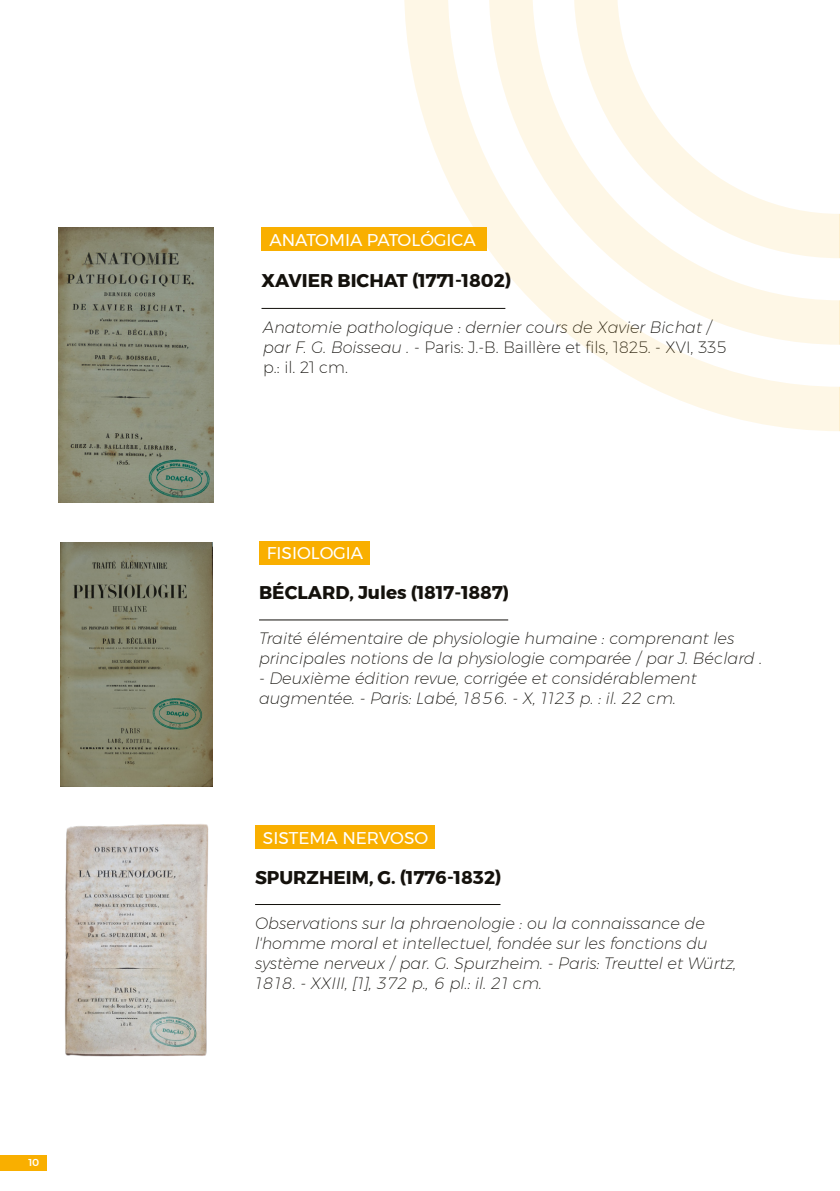
<style>
.page{position:relative;width:840px;height:1191px;background:#fff}
.page>*{position:absolute;margin:0;border:0;box-sizing:border-box;transform-origin:0 0}
.t1{font:700 18.4px "Montserrat";color:#14110c}
.t2{font:17px "Montserrat";color:#fff}
.t3{font:italic 200 16px/20px "Montserrat";color:#12100b}
.t4{font:500 10px "Montserrat";color:#fff}
.s1{font-style:normal}
</style>
<div class="page">
<svg style="left:839px;top:214px;width:1px;height:217px"></svg>
<div style="left:259px;top:541px;width:111px;height:23px;background:#f9af00"></div>
<hr style="left:259px;top:619px;width:249px;height:1px;background:#12100b">
<div style="left:255px;top:825px;width:179px;height:24px;background:#f9af00"></div>
<hr style="left:255px;top:904px;width:245px;height:1px;background:#12100b">
<div style="left:261px;top:227px;width:226px;height:24px;background:#f9af00"></div>
<hr style="left:261px;top:308px;width:244px;height:1px;background:#12100b">
<img style="left:60px;top:542px;width:152px;height:245px">
<img style="left:59px;top:227px;width:155px;height:275px">
<img style="left:65px;top:824px;width:144px;height:233px">
<svg style="left:404px;top:0;width:435px;height:431px"></svg>
<div style="left:0;top:1155px;width:47px;height:15px;background:#f9af00"></div>
<p class="t4" style="left:29px;top:1154px;width:12px">10</p>
<p class="t2" style="left:269px;top:227px;width:208px">ANATOMIA PATOLÓGICA</p>
<p class="t1" style="left:261px;top:266px;width:251px">XAVIER BICHAT (1771-1802)</p>
<p class="t3" style="left:263px;top:317px;width:464px">Anatomie pathologique : dernier cours de Xavier Bichat / par F. G. Boisseau . <span class="s1">- Paris: J.-B. Baillère et fils, 1825. - XVI, 335 p.: il. 21 cm.</span></p>
<p class="t2" style="left:267px;top:540px;width:98px">FISIOLOGIA</p>
<p class="t1" style="left:259px;top:578px;width:251px">BÉCLARD, Jules (1817-1887)</p>
<p class="t3" style="left:259px;top:628px;width:504px">Traité élémentaire de physiologie humaine : comprenant les principales notions de la physiologie comparée / par J. Béclard .</p>
<p class="t3" style="left:259px;top:668px;width:439px">- Deuxième édition revue, corrigée et considérablement augmentée. - Paris: Labé, 1856. - X, 1123 p. : il. 22 cm.</p>
<p class="t2" style="left:263px;top:824px;width:167px">SISTEMA NERVOSO</p>
<p class="t1" style="left:255px;top:862px;width:248px">SPURZHEIM, G. (1776-1832)</p>
<p class="t3" style="left:255px;top:913px;width:482px">Observations sur la phraenologie : ou la connaissance de l'homme moral et intellectuel, fondée sur les fonctions du système nerveux / par. G. Spurzheim. - Paris: Treuttel et Würtz, 1818. - XXIII, [1], 372 p., 6 pl.: il. 21 cm.</p>
</div>
